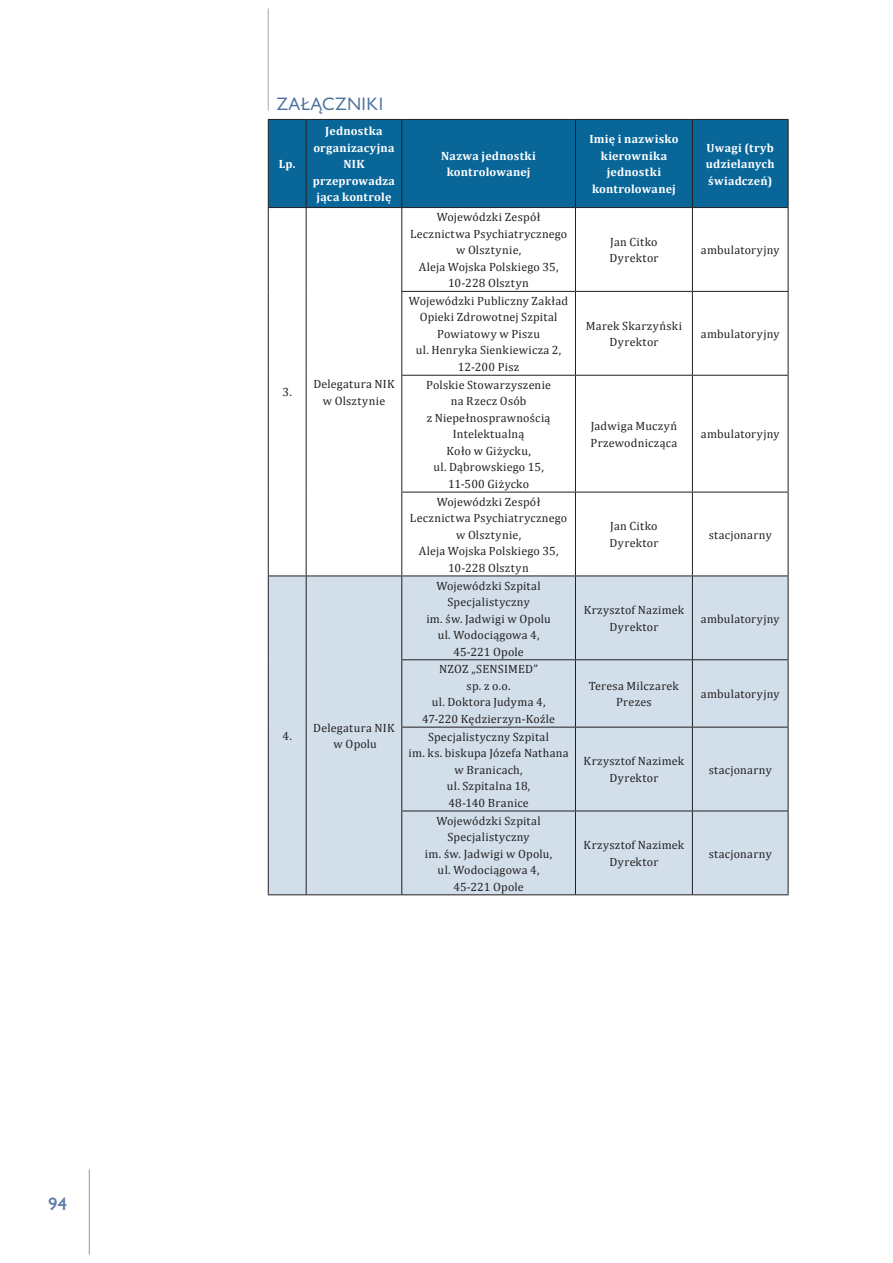
<style>
.page{position:relative;width:893px;height:1263px;background:#fff}
.page>*{position:absolute;margin:0;border:0;box-sizing:border-box;transform-origin:0 0}
.t1{font:16.5px "Gilead TTEFN";letter-spacing:.05em;color:#4b709d}
.t2{font:700 16.5px "Gilead TTEFN";color:#5f80a8}
.t3{font:12px/16.5px "Cambria";letter-spacing:.02em;color:#231f20;text-align:center}
.t4{font:700 12px/16.5px "Cambria";letter-spacing:.02em;color:#fff;text-align:center}
</style>
<div class="page">
<hr style="left:268px;top:9px;width:1px;height:102px;background:#a8a9ad">
<hr style="left:89px;top:1169px;width:1px;height:85px;background:#939598">
<div style="left:269px;top:120px;width:519px;height:87px;background:#086699"></div>
<div style="left:269px;top:576px;width:519px;height:318px;background:#d2dfeb"></div>
<hr style="left:268px;top:119px;width:38px;height:1px;background:#231f20">
<hr style="left:306px;top:119px;width:96px;height:1px;background:#231f20">
<hr style="left:402px;top:119px;width:173px;height:1px;background:#231f20">
<hr style="left:575px;top:119px;width:117px;height:1px;background:#231f20">
<hr style="left:692px;top:119px;width:96px;height:1px;background:#231f20">
<hr style="left:268px;top:207px;width:38px;height:1px;background:#231f20">
<hr style="left:306px;top:207px;width:96px;height:1px;background:#231f20">
<hr style="left:402px;top:207px;width:173px;height:1px;background:#231f20">
<hr style="left:575px;top:207px;width:117px;height:1px;background:#231f20">
<hr style="left:692px;top:207px;width:96px;height:1px;background:#231f20">
<hr style="left:401px;top:291px;width:174px;height:1px;background:#231f20">
<hr style="left:575px;top:291px;width:117px;height:1px;background:#231f20">
<hr style="left:692px;top:291px;width:96px;height:1px;background:#231f20">
<hr style="left:401px;top:375px;width:174px;height:1px;background:#231f20">
<hr style="left:575px;top:375px;width:117px;height:1px;background:#231f20">
<hr style="left:692px;top:375px;width:96px;height:1px;background:#231f20">
<hr style="left:401px;top:492px;width:174px;height:1px;background:#231f20">
<hr style="left:575px;top:492px;width:117px;height:1px;background:#231f20">
<hr style="left:692px;top:492px;width:96px;height:1px;background:#231f20">
<hr style="left:268px;top:575px;width:38px;height:1px;background:#231f20">
<hr style="left:306px;top:575px;width:96px;height:1px;background:#231f20">
<hr style="left:402px;top:575px;width:173px;height:1px;background:#231f20">
<hr style="left:575px;top:575px;width:117px;height:1px;background:#231f20">
<hr style="left:692px;top:575px;width:96px;height:1px;background:#231f20">
<hr style="left:401px;top:659px;width:174px;height:1px;background:#231f20">
<hr style="left:575px;top:659px;width:117px;height:1px;background:#231f20">
<hr style="left:692px;top:659px;width:96px;height:1px;background:#231f20">
<hr style="left:401px;top:727px;width:174px;height:1px;background:#231f20">
<hr style="left:575px;top:727px;width:117px;height:1px;background:#231f20">
<hr style="left:692px;top:727px;width:96px;height:1px;background:#231f20">
<hr style="left:401px;top:811px;width:174px;height:1px;background:#231f20">
<hr style="left:575px;top:811px;width:117px;height:1px;background:#231f20">
<hr style="left:692px;top:811px;width:96px;height:1px;background:#231f20">
<hr style="left:268px;top:894px;width:38px;height:1px;background:#231f20">
<hr style="left:306px;top:894px;width:96px;height:1px;background:#231f20">
<hr style="left:402px;top:894px;width:173px;height:1px;background:#231f20">
<hr style="left:575px;top:894px;width:117px;height:1px;background:#231f20">
<hr style="left:692px;top:894px;width:96px;height:1px;background:#231f20">
<hr style="left:268px;top:120px;width:1px;height:87px;background:#231f20">
<hr style="left:268px;top:208px;width:1px;height:83px;background:#231f20">
<hr style="left:268px;top:291px;width:1px;height:84px;background:#231f20">
<hr style="left:268px;top:375px;width:1px;height:117px;background:#231f20">
<hr style="left:268px;top:492px;width:1px;height:83px;background:#231f20">
<hr style="left:268px;top:576px;width:1px;height:84px;background:#231f20">
<hr style="left:268px;top:660px;width:1px;height:67px;background:#231f20">
<hr style="left:268px;top:727px;width:1px;height:84px;background:#231f20">
<hr style="left:268px;top:811px;width:1px;height:83px;background:#231f20">
<hr style="left:306px;top:120px;width:1px;height:87px;background:#231f20">
<hr style="left:401px;top:120px;width:1px;height:87px;background:#231f20">
<hr style="left:575px;top:120px;width:1px;height:87px;background:#231f20">
<hr style="left:692px;top:120px;width:1px;height:87px;background:#231f20">
<hr style="left:788px;top:120px;width:1px;height:87px;background:#231f20">
<hr style="left:306px;top:208px;width:1px;height:83px;background:#231f20">
<hr style="left:401px;top:208px;width:1px;height:83px;background:#231f20">
<hr style="left:575px;top:208px;width:1px;height:83px;background:#231f20">
<hr style="left:692px;top:208px;width:1px;height:83px;background:#231f20">
<hr style="left:788px;top:208px;width:1px;height:83px;background:#231f20">
<hr style="left:306px;top:291px;width:1px;height:84px;background:#231f20">
<hr style="left:401px;top:292px;width:1px;height:83px;background:#231f20">
<hr style="left:575px;top:292px;width:1px;height:83px;background:#231f20">
<hr style="left:692px;top:292px;width:1px;height:83px;background:#231f20">
<hr style="left:788px;top:292px;width:1px;height:83px;background:#231f20">
<hr style="left:306px;top:375px;width:1px;height:117px;background:#231f20">
<hr style="left:401px;top:376px;width:1px;height:116px;background:#231f20">
<hr style="left:575px;top:376px;width:1px;height:116px;background:#231f20">
<hr style="left:692px;top:376px;width:1px;height:116px;background:#231f20">
<hr style="left:788px;top:376px;width:1px;height:116px;background:#231f20">
<hr style="left:306px;top:492px;width:1px;height:83px;background:#231f20">
<hr style="left:401px;top:492px;width:1px;height:83px;background:#231f20">
<hr style="left:575px;top:492px;width:1px;height:83px;background:#231f20">
<hr style="left:692px;top:492px;width:1px;height:83px;background:#231f20">
<hr style="left:788px;top:492px;width:1px;height:83px;background:#231f20">
<hr style="left:306px;top:576px;width:1px;height:84px;background:#231f20">
<hr style="left:401px;top:576px;width:1px;height:83px;background:#231f20">
<hr style="left:575px;top:576px;width:1px;height:83px;background:#231f20">
<hr style="left:692px;top:576px;width:1px;height:83px;background:#231f20">
<hr style="left:788px;top:576px;width:1px;height:83px;background:#231f20">
<hr style="left:306px;top:660px;width:1px;height:67px;background:#231f20">
<hr style="left:401px;top:660px;width:1px;height:67px;background:#231f20">
<hr style="left:575px;top:660px;width:1px;height:67px;background:#231f20">
<hr style="left:692px;top:660px;width:1px;height:67px;background:#231f20">
<hr style="left:788px;top:660px;width:1px;height:67px;background:#231f20">
<hr style="left:306px;top:727px;width:1px;height:84px;background:#231f20">
<hr style="left:401px;top:727px;width:1px;height:84px;background:#231f20">
<hr style="left:575px;top:727px;width:1px;height:84px;background:#231f20">
<hr style="left:692px;top:727px;width:1px;height:84px;background:#231f20">
<hr style="left:788px;top:727px;width:1px;height:84px;background:#231f20">
<hr style="left:306px;top:811px;width:1px;height:83px;background:#231f20">
<hr style="left:401px;top:811px;width:1px;height:83px;background:#231f20">
<hr style="left:575px;top:811px;width:1px;height:83px;background:#231f20">
<hr style="left:692px;top:811px;width:1px;height:83px;background:#231f20">
<hr style="left:788px;top:811px;width:1px;height:83px;background:#231f20">
<h1 class="t2" style="left:48px;top:1193px;width:20px">94</h1>
<h1 class="t1" style="left:276px;top:93px;width:108px">ZAŁĄCZNIKI</h1>
<p class="t4" style="left:279px;top:155px;width:18px">Lp.</p>
<p class="t4" style="left:313px;top:122px;width:84px">Jednostka organizacyjna<br>NIK przeprowadza jąca kontrolę</p>
<p class="t3" style="left:283px;top:384px;width:11px">3.</p>
<p class="t3" style="left:313px;top:376px;width:83px">Delegatura NIK w Olsztynie</p>
<p class="t3" style="left:283px;top:728px;width:11px">4.</p>
<p class="t3" style="left:313px;top:719px;width:83px">Delegatura NIK w Opolu</p>
<p class="t4" style="left:441px;top:147px;width:96px">Nazwa jednostki kontrolowanej</p>
<p class="t3" style="left:410px;top:209px;width:159px">Wojewódzki Zespół<br>Lecznictwa Psychiatrycznego w Olsztynie,<br>Aleja Wojska Polskiego 35,<br>10-228 Olsztyn</p>
<p class="t3" style="left:409px;top:293px;width:161px">Wojewódzki Publiczny Zakład<br>Opieki Zdrowotnej Szpital<br>Powiatowy w Piszu<br>ul. Henryka Sienkiewicza 2,<br>12-200 Pisz</p>
<p class="t3" style="left:426px;top:376px;width:126px">Polskie Stowarzyszenie na Rzecz Osób<br>z Niepełnosprawnością<br>Intelektualną<br>Koło w Giżycku,<br>ul. Dąbrowskiego 15,<br>11-500 Giżycko</p>
<p class="t3" style="left:410px;top:493px;width:159px">Wojewódzki Zespół<br>Lecznictwa Psychiatrycznego w Olsztynie,<br>Aleja Wojska Polskiego 35,<br>10-228 Olsztyn</p>
<p class="t3" style="left:426px;top:577px;width:126px">Wojewódzki Szpital<br>Specjalistyczny<br>im. św. Jadwigi w Opolu ul. Wodociągowa 4,<br>45-221 Opole</p>
<p class="t3" style="left:422px;top:661px;width:135px">NZOZ „SENSIMED”<br>sp. z o.o.<br>ul. Doktora Judyma 4,<br>47-220 Kędzierzyn-Koźle</p>
<p class="t3" style="left:408px;top:728px;width:162px">Specjalistyczny Szpital<br>im. ks. biskupa Józefa Nathana w Branicach,<br>ul. Szpitalna 18,<br>48-140 Branice</p>
<p class="t3" style="left:425px;top:812px;width:129px">Wojewódzki Szpital<br>Specjalistyczny<br>im. św. Jadwigi w Opolu, ul. Wodociągowa 4,<br>45-221 Opole</p>
<p class="t4" style="left:589px;top:131px;width:91px">Imię i nazwisko kierownika jednostki kontrolowanej</p>
<p class="t4" style="left:706px;top:139px;width:70px;text-align:justify">Uwagi (tryb udzielanych świadczeń)</p>
<p class="t3" style="left:609px;top:233px;width:50px;text-align:left">Jan Citko<br>Dyrektor</p>
<p class="t3" style="left:701px;top:242px;width:80px">ambulatoryjny</p>
<p class="t3" style="left:586px;top:317px;width:98px">Marek Skarzyński<br>Dyrektor</p>
<p class="t3" style="left:701px;top:326px;width:80px">ambulatoryjny</p>
<p class="t3" style="left:590px;top:418px;width:88px;text-align:left">Jadwiga Muczyń<br>Przewodnicząca</p>
<p class="t3" style="left:701px;top:426px;width:80px">ambulatoryjny</p>
<p class="t3" style="left:609px;top:518px;width:50px;text-align:left">Jan Citko<br>Dyrektor</p>
<p class="t3" style="left:709px;top:526px;width:65px">stacjonarny</p>
<p class="t3" style="left:584px;top:602px;width:102px">Krzysztof Nazimek<br>Dyrektor</p>
<p class="t3" style="left:701px;top:610px;width:80px">ambulatoryjny</p>
<p class="t3" style="left:589px;top:677px;width:91px">Teresa Milczarek<br>Prezes</p>
<p class="t3" style="left:701px;top:686px;width:80px">ambulatoryjny</p>
<p class="t3" style="left:584px;top:753px;width:102px">Krzysztof Nazimek<br>Dyrektor</p>
<p class="t3" style="left:709px;top:761px;width:65px">stacjonarny</p>
<p class="t3" style="left:584px;top:837px;width:102px">Krzysztof Nazimek<br>Dyrektor</p>
<p class="t3" style="left:709px;top:845px;width:65px">stacjonarny</p>
</div>
